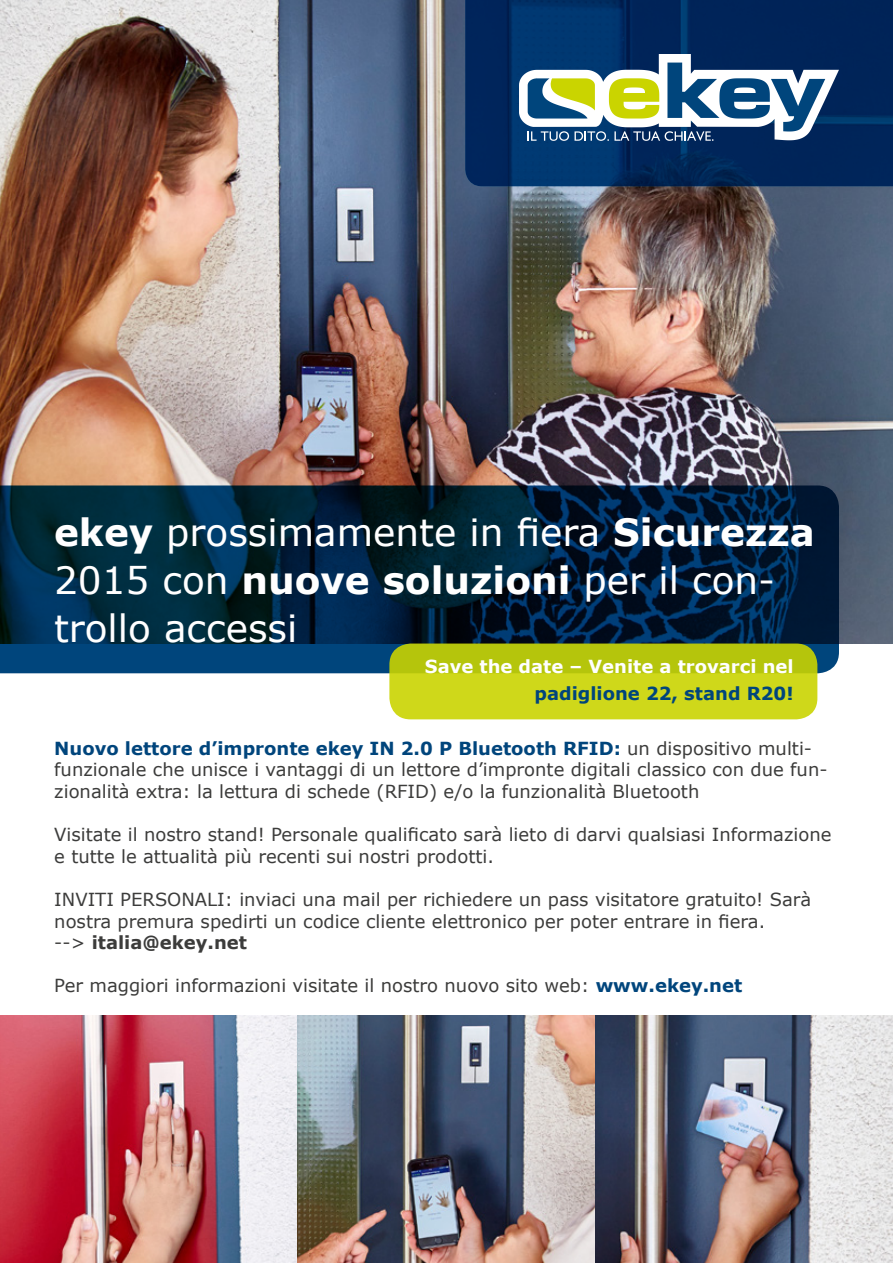
<style>
.page{position:relative;width:893px;height:1263px;background:#fff}
.page>*{position:absolute;margin:0;border:0;box-sizing:border-box;transform-origin:0 0}
.t1{font:37.5px/48px "Verdana";color:#fff}
.t2{font:18px/21.6px "Verdana";color:#3c3c3b}
.t3{font:700 18px/27px "Verdana";color:#fff;text-align:right}
.t4{font:700 18px "Verdana";color:#3c3c3b}
.s1{font-weight:700}
.s2{color:#00457c}
.s3{font-weight:700;color:#00457c}
.s4{font-weight:400}
</style>
<div class="page">
<img style="left:0;top:0;width:893px;height:643px">
<svg style="left:0;top:485px;width:839px;height:188px;background:#002641"></svg>
<svg style="left:465px;top:0;width:428px;height:186px;background:#00295f"></svg>
<svg style="left:519px;top:54px;width:320px;height:87px"></svg>
<img style="left:0;top:1015px;width:893px;height:248px">
<div style="left:389px;top:643px;width:428px;height:76px;background:linear-gradient(to bottom,#b2c30a,#d7de1e);border-radius:21px"></div>
<p class="t1" style="left:54px;top:508px;width:762px"><span class="s1">ekey</span> prossimamente in fiera <span class="s1">Sicurezza<br></span>2015 con <span class="s1">nuove soluzioni</span> per il con&shy;trollo accessi</p>
<p class="t3" style="left:425px;top:652px;width:370px">Save the date – Venite a trovarci nel <span class="s2">padiglione 22, stand R20!</span></p>
<p class="t2" style="left:54px;top:737px;width:775px"><span class="s3">Nuovo lettore d’impronte ekey IN 2.0 P Bluetooth RFID:</span> un dispositivo multi&shy;funzionale che unisce i vantaggi di un lettore d’impronte digitali classico con due fun&shy;zionalità extra: la lettura di schede (RFID) e/o la funzionalità Bluetooth</p>
<p class="t2" style="left:54px;top:824px;width:779px">Visitate il nostro stand! Personale qualificato sarà lieto di darvi qualsiasi Informazione e tutte le attualità più recenti sui nostri prodotti.</p>
<p class="t2" style="left:54px;top:888px;width:759px">INVITI PERSONALI: inviaci una mail per richiedere un pass visitatore gratuito! Sarà nostra premura spedirti un codice cliente elettronico per poter entrare in fiera.</p>
<p class="t4" style="left:54px;top:930px;width:194px"><span class="s4">--&gt;</span> italia@ekey.net</p>
<p class="t2" style="left:54px;top:975px;width:689px">Per maggiori informazioni visitate il nostro nuovo sito web: <span class="s3">www.ekey.net</span></p>
</div>
